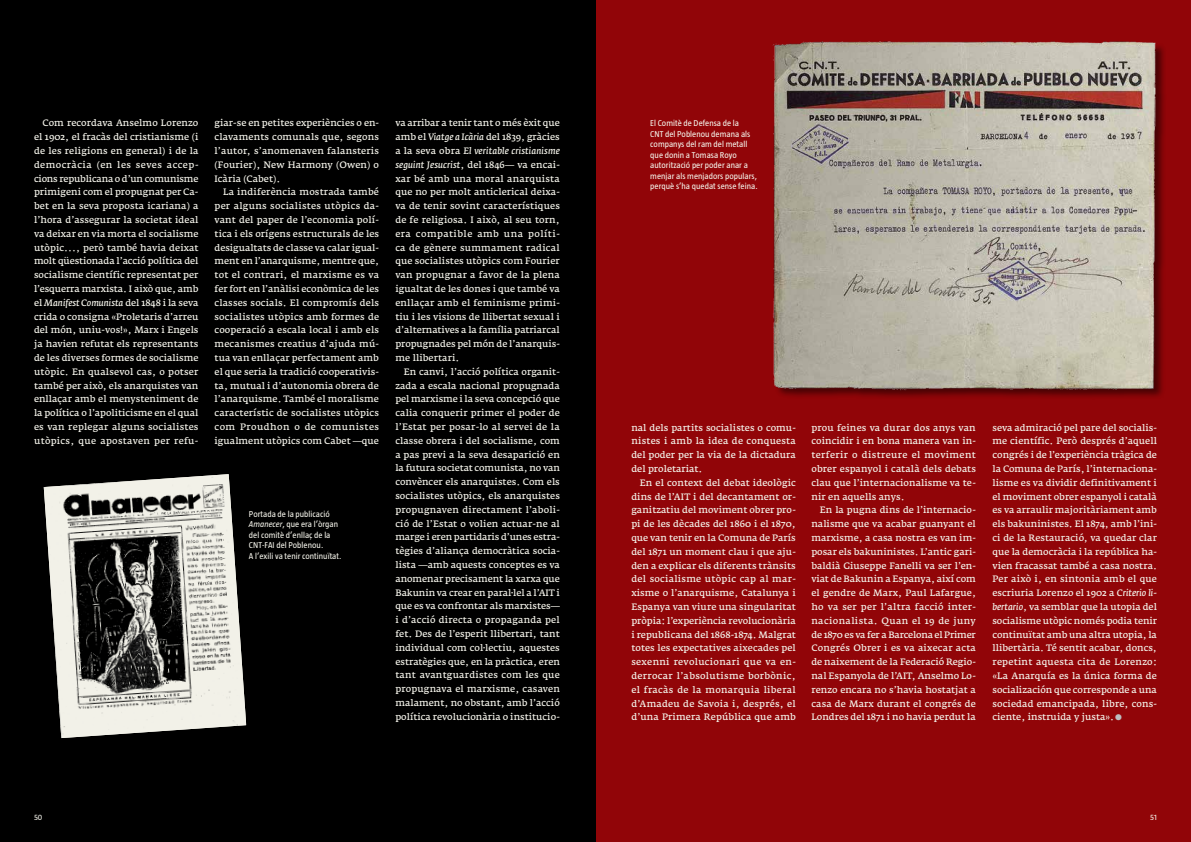
<style>
.page{position:relative;width:1191px;height:842px;background:#fff}
.page>*{position:absolute;margin:0;border:0;box-sizing:border-box;transform-origin:0 0}
.t1{font:9.2px/13.8px "Fedra Serif A";letter-spacing:.005em;color:#f4f3ea;text-align:justify}
.t2{font:8.7px/10.5px "Taz";letter-spacing:.005em;color:#f4f3ea}
.t3{font:8px "Taz";color:#f4f3ea}
.s1{font-style:italic}
.s2{font-family:"Taz";font-weight:700;font-size:16px;color:#bcbec0}
</style>
<div class="page">
<div style="left:595px;top:0;width:596px;height:842px;background:#910508"></div>
<div style="left:0;top:0;width:595px;height:842px;background:#000"></div>
<div style="left:773px;top:42px;width:394px;height:359px;background:#000;opacity:.5"></div>
<img style="left:772px;top:41px;width:388px;height:353px">
<img style="left:44px;top:474px;width:202px;height:264px">
<p class="t1" style="left:34px;top:116px;width:166px;text-indent:9px">Com recordava Anselmo Lorenzo el 1902, el fracàs del cristianisme (i de les religions en general) i de la democràcia (en les seves accep&shy;cions republicana o d’un comunisme primigeni com el propugnat per Ca&shy;bet en la seva proposta icariana) a l’hora d’assegurar la societat ideal va deixar en via morta el socialisme utòpic..., però també havia deixat molt qüestionada l’acció política del socialisme científic representat per l’esquerra marxista. I això que, amb el <span class="s1">Manifest Comunista</span> del 1848 i la seva crida o consigna «Proletaris d’arreu del món, uniu-vos!», Marx i Engels ja havien refutat els representants de les diverses formes de socialisme utòpic. En qualsevol cas, o potser també per això, els anarquistes van enllaçar amb el menysteniment de la política o l’apoliticisme en el qual es van replegar alguns socialistes utòpics, que apostaven per refu-</p>
<p class="t1" style="left:214px;top:116px;width:166px">giar-se en petites experiències o en&shy;clavaments comunals que, segons l’autor, s’anomenaven falansteris (Fourier), New Harmony (Owen) o Icària (Cabet).</p>
<p class="t1" style="left:214px;top:185px;width:166px;text-indent:9px">La indiferència mostrada també per alguns socialistes utòpics da&shy;vant del paper de l’economia polí&shy;tica i els orígens estructurals de les desigualtats de classe va calar igual&shy;ment en l’anarquisme, mentre que, tot el contrari, el marxisme es va fer fort en l’anàlisi econòmica de les classes socials. El compromís dels socialistes utòpics amb formes de cooperació a escala local i amb els mecanismes creatius d’ajuda mú&shy;tua van enllaçar perfectament amb el que seria la tradició cooperativis&shy;ta, mutual i d’autonomia obrera de l’anarquisme. També el moralisme característic de socialistes utòpics com Proudhon o de comunistes igualment utòpics com Cabet —que</p>
<p class="t2" style="left:249px;top:509px;width:94px">Portada de la publicació<br><span class="s1">Amanecer</span>, que era l’òrgan del comitè d’enllaç de la<br>CNT-FAI del Poblenou.<br>A l’exili va tenir continuïtat.</p>
<p class="t1" style="left:395px;top:116px;width:166px">va arribar a tenir tant o més èxit que amb el <span class="s1">Viatge a Icària</span> del 1839, gràcies a la seva obra <span class="s1">El veritable cristianisme seguint Jesucrist</span>, del 1846— va encai&shy;xar bé amb una moral anarquista que no per molt anticlerical deixa&shy;va de tenir sovint característiques de fe religiosa. I això, al seu torn, era compatible amb una políti&shy;ca de gènere summament radical que socialistes utòpics com Fourier van propugnar a favor de la plena igualtat de les dones i que també va enllaçar amb el feminisme primi&shy;tiu i les visions de llibertat sexual i d’alternatives a la família patriarcal propugnades pel món de l’anarquis&shy;me llibertari.</p>
<p class="t1" style="left:395px;top:365px;width:166px;text-indent:9px">En canvi, l’acció política organit&shy;zada a escala nacional propugnada pel marxisme i la seva concepció que calia conquerir primer el poder de l’Estat per posar-lo al servei de la classe obrera i del socialisme, com a pas previ a la seva desaparició en la futura societat comunista, no van convèncer els anarquistes. Com els socialistes utòpics, els anarquistes propugnaven directament l’aboli&shy;ció de l’Estat o volien actuar-ne al marge i eren partidaris d’unes estra&shy;tègies d’aliança democràtica socia&shy;lista —amb aquests conceptes es va anomenar precisament la xarxa que Bakunin va crear en paral·lel a l’AIT i que es va confrontar als marxistes— i d’acció directa o propaganda pel fet. Des de l’esperit llibertari, tant individual com col·lectiu, aquestes estratègies que, en la pràctica, eren tant avantguardistes com les que propugnava el marxisme, casaven malament, no obstant, amb l’acció política revolucionària o institucio-</p>
<p class="t3" style="left:34px;top:812px;width:10px">50</p>
<p class="t2" style="left:650px;top:118px;width:109px">El Comitè de Defensa de la<br>CNT del Poblenou demana als companys del ram del metall que donin a Tomasa Royo autorització per poder anar a menjar als menjadors populars, perquè s’ha quedat sense feina.</p>
<p class="t1" style="left:631px;top:421px;width:166px">nal dels partits socialistes o comu&shy;nistes i amb la idea de conquesta del poder per la via de la dictadura del proletariat.</p>
<p class="t1" style="left:631px;top:476px;width:166px;text-indent:9px">En el context del debat ideològic dins de l’AIT i del decantament or&shy;ganitzatiu del moviment obrer pro&shy;pi de les dècades del 1860 i el 1870, que van tenir en la Comuna de París del 1871 un moment clau i que aju&shy;den a explicar els diferents trànsits del socialisme utòpic cap al mar&shy;xisme o l’anarquisme, Catalunya i Espanya van viure una singularitat pròpia: l’experiència revolucionària i republicana del 1868-1874. Malgrat totes les expectatives aixecades pel sexenni revolucionari que va en&shy;derrocar l’absolutisme borbònic, el fracàs de la monarquia liberal d’Amadeu de Savoia i, després, el d’una Primera República que amb</p>
<p class="t1" style="left:811px;top:421px;width:166px">prou feines va durar dos anys van coincidir i en bona manera van in&shy;terferir o distreure el moviment obrer espanyol i català dels debats clau que l’internacionalisme va te&shy;nir en aquells anys.</p>
<p class="t1" style="left:811px;top:503px;width:166px;text-indent:9px">En la pugna dins de l’internacio&shy;nalisme que va acabar guanyant el marxisme, a casa nostra es van im&shy;posar els bakuninistes. L’antic gari&shy;baldià Giuseppe Fanelli va ser l’en&shy;viat de Bakunin a Espanya, així com el gendre de Marx, Paul Lafargue, ho va ser per l’altra facció inter&shy;nacionalista. Quan el 19 de juny de 1870 es va fer a Barcelona el Primer Congrés Obrer i es va aixecar acta de naixement de la Federació Regio&shy;nal Espanyola de l’AIT, Anselmo Lo&shy;renzo encara no s’havia hostatjat a casa de Marx durant el congrés de Londres del 1871 i no havia perdut la</p>
<p class="t1" style="left:992px;top:421px;width:166px">seva admiració pel pare del socialis&shy;me científic. Però després d’aquell congrés i de l’experiència tràgica de la Comuna de París, l’internaciona&shy;lisme es va dividir definitivament i el moviment obrer espanyol i català es va arraulir majoritàriament amb els bakuninistes. El 1874, amb l’ini&shy;ci de la Restauració, va quedar clar que la democràcia i la república ha&shy;vien fracassat també a casa nostra.<br>Per això i, en sintonia amb el que escriuria Lorenzo el 1902 a <span class="s1">Criterio li&shy;bertario</span>, va semblar que la utopia del socialisme utòpic només podia tenir continuïtat amb una altra utopia, la llibertària. Té sentit acabar, doncs, repetint aquesta cita de Lorenzo: «La Anarquía es la única forma de socialización que corresponde a una sociedad emancipada, libre, cons&shy;ciente, instruida y justa».<span class="s2">•</span></p>
<p class="t3" style="left:1150px;top:813px;width:8px">51</p>
</div>
